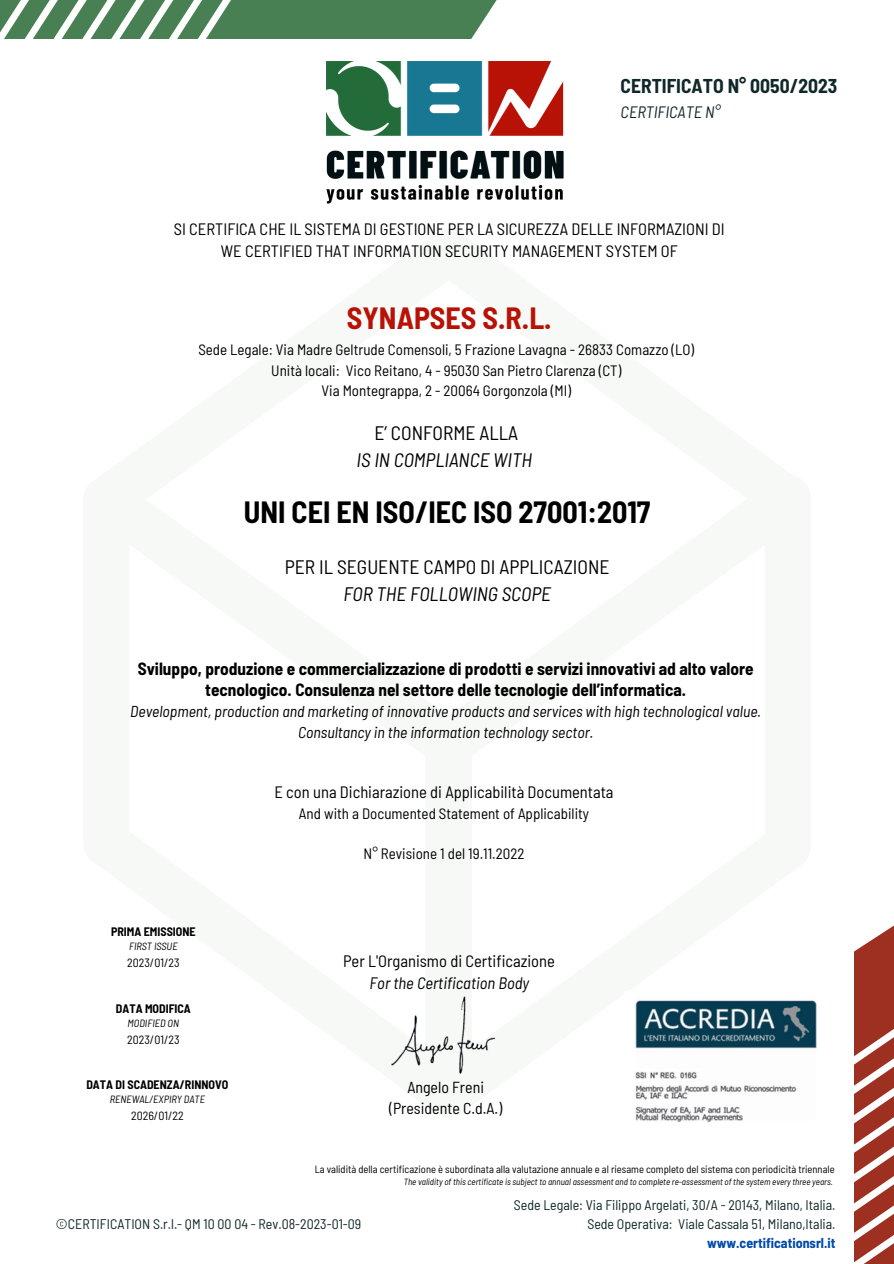
<style>
.page{position:relative;width:894px;height:1264px;background:#fff}
.page>*{position:absolute;margin:0;border:0;box-sizing:border-box;transform-origin:0 0}
.t1{font:700 semi-condensed 30px "Barlow";color:#000}
.t2{font:700 semi-condensed 30px "Barlow";color:#b81206}
.t3{font:semi-condensed 19.5px "Barlow";color:#000}
.t4{font:italic semi-condensed 19.5px "Barlow";color:#000}
.t5{font:700 semi-condensed 19.5px "Barlow";color:#112729}
.t6{font:700 semi-condensed 17.25px/21.5px "Barlow";color:#000;text-align:center}
.t7{font:semi-condensed 16.5px/22.5px "Barlow";color:#000;text-align:center}
.t8{font:italic semi-condensed 16.5px "Barlow";color:#000}
.t9{font:italic semi-condensed 16.5px "Barlow";color:#112729}
.t10{font:semi-condensed 15.9px/21.5px "Barlow";color:#000;text-align:center}
.t11{font:italic semi-condensed 15.75px/20.2px "Barlow";color:#000;text-align:center}
.t12{font:semi-condensed 15px/20.2px "Barlow";color:#000;text-align:center}
.t13{font:semi-condensed 13.95px/19.2px "Barlow";color:#112729;text-align:right}
.t14{font:700 semi-condensed 13.95px "Barlow";color:#004aad}
.t15{font:700 semi-condensed 12px "Barlow";color:#000}
.t16{font:semi-condensed 12px "Barlow";color:#000}
.t17{font:semi-condensed 10.5px "Barlow";color:#000}
.t18{font:italic semi-condensed 10.5px "Barlow";color:#000}
.t19{font:italic semi-condensed 9px "Barlow";color:#000}
</style>
<div class="page">
<svg style="left:411px;top:0;width:86px;height:38px;background:#63926c"></svg>
<svg style="left:384px;top:0;width:27px;height:39px"></svg>
<svg style="left:357px;top:0;width:27px;height:39px"></svg>
<svg style="left:330px;top:0;width:27px;height:39px"></svg>
<svg style="left:303px;top:0;width:27px;height:204px"></svg>
<svg style="left:276px;top:0;width:27px;height:39px"></svg>
<svg style="left:249px;top:0;width:27px;height:39px"></svg>
<svg style="left:222px;top:0;width:27px;height:39px"></svg>
<svg style="left:195px;top:0;width:27px;height:39px"></svg>
<svg style="left:0;top:0;width:195px;height:39px"></svg>
<svg style="left:854px;top:926px;width:39px;height:337px;fill:#9d3021"></svg>
<img style="left:326px;top:61px;width:238px;height:142px">
<img style="left:391px;top:996px;width:105px;height:78px">
<img style="left:635px;top:1000px;width:182px;height:122px">
<h2 class="t5" style="left:620px;top:74px;width:218px">CERTIFICATO N° 0050/2023</h2>
<p class="t9" style="left:620px;top:101px;width:101px">CERTIFICATE N°</p>
<p class="t7" style="left:174px;top:217px;width:552px">SI CERTIFICA CHE IL SISTEMA DI GESTIONE PER LA SICUREZZA DELLE INFORMAZIONI DI<br>WE CERTIFIED THAT INFORMATION SECURITY MANAGEMENT SYSTEM OF</p>
<h1 class="t2" style="left:347px;top:299px;width:206px">SYNAPSES S.R.L.</h1>
<p class="t12" style="left:198px;top:339px;width:497px">Sede Legale: Via Madre Geltrude Comensoli, 5 Frazione Lavagna - 26833 Comazzo (LO)<br>Unità locali: Vico Reitano, 4 - 95030 San Pietro Clarenza (CT)<br>Via Montegrappa, 2 - 20064 Gorgonzola (MI)</p>
<h2 class="t3" style="left:374px;top:420px;width:145px">E’ CONFORME ALLA</h2>
<h2 class="t4" style="left:356px;top:447px;width:177px">IS IN COMPLIANCE WITH</h2>
<h1 class="t1" style="left:244px;top:492px;width:408px">UNI CEI EN ISO/IEC ISO 27001:2017</h1>
<h2 class="t3" style="left:285px;top:554px;width:326px">PER IL SEGUENTE CAMPO DI APPLICAZIONE</h2>
<h2 class="t4" style="left:343px;top:581px;width:209px">FOR THE FOLLOWING SCOPE</h2>
<p class="t6" style="left:138px;top:657px;width:617px">Sviluppo, produzione e commercializzazione di prodotti e servizi innovativi ad alto valore tecnologico. Consulenza nel settore delle tecnologie dell’informatica.</p>
<p class="t11" style="left:130px;top:701px;width:632px">Development, production and marketing of innovative products and services with high technological value.<br>Consultancy in the information technology sector.</p>
<p class="t15" style="left:111px;top:924px;width:86px">PRIMA EMISSIONE</p>
<p class="t18" style="left:129px;top:939px;width:50px">FIRST ISSUE</p>
<p class="t16" style="left:127px;top:955px;width:54px">2023/01/23</p>
<p class="t15" style="left:116px;top:1000px;width:76px">DATA MODIFICA</p>
<p class="t18" style="left:128px;top:1016px;width:53px">MODIFIED ON</p>
<p class="t16" style="left:127px;top:1031px;width:54px">2023/01/23</p>
<p class="t15" style="left:86px;top:1077px;width:143px">DATA DI SCADENZA/RINNOVO</p>
<p class="t18" style="left:110px;top:1092px;width:97px">RENEWAL/EXPIRY DATE</p>
<p class="t16" style="left:131px;top:1107px;width:54px">2026/01/22</p>
<p class="t7" style="left:274px;top:780px;width:340px">E con una Dichiarazione di Applicabilità Documentata</p>
<p class="t12" style="left:299px;top:802px;width:291px">And with a Documented Statement of Applicability</p>
<p class="t12" style="left:363px;top:843px;width:162px">N° Revisione 1 del 19.11.2022</p>
<p class="t7" style="left:343px;top:948px;width:213px">Per L'Organismo di Certificazione</p>
<p class="t8" style="left:369px;top:972px;width:161px">For the Certification Body</p>
<p class="t10" style="left:389px;top:1075px;width:114px">Angelo Freni (Presidente C.d.A.)</p>
<p class="t17" style="left:314px;top:1162px;width:521px">La validità della certificazione è subordinata alla valutazione annuale e al riesame completo del sistema con periodicità triennale</p>
<p class="t19" style="left:403px;top:1176px;width:430px">The validity of this certificate is subject to annual assessment and to complete re-assessment of the system every three years.</p>
<p class="t13" style="left:56px;top:1213px;width:307px">©CERTIFICATION S.r.l.- QM 10 00 04 - Rev.08-2023-01-09</p>
<p class="t13" style="left:513px;top:1194px;width:323px">Sede Legale: Via Filippo Argelati, 30/A - 20143, Milano, Italia.<br>Sede Operativa: Viale Cassala 51, Milano,Italia.</p>
<p class="t14" style="left:706px;top:1234px;width:130px">www.certificationsrl.it</p>
</div>
